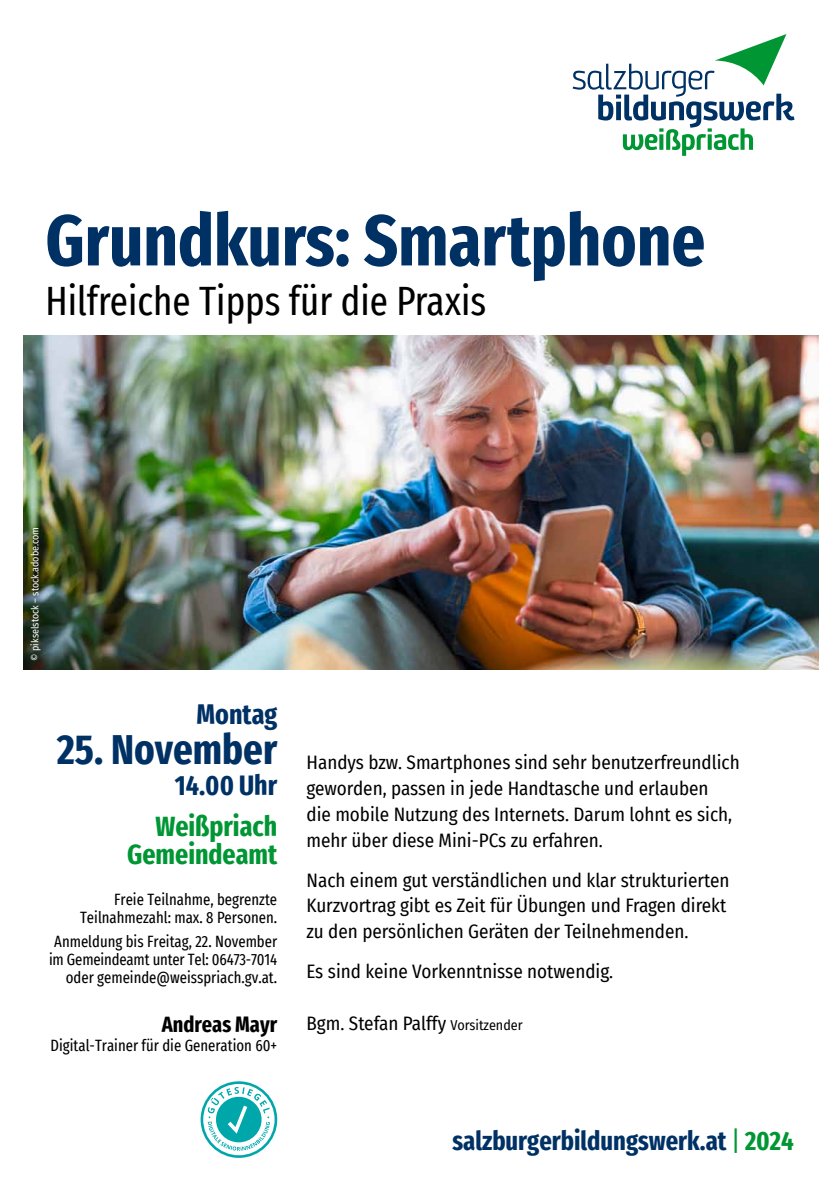
<style>
.page{position:relative;width:840px;height:1191px;background:#fff}
.page>*{position:absolute;margin:0;border:0;box-sizing:border-box;transform-origin:0 0}
.t1{font:700 extra-condensed 72px "Fira Sans";color:#003165}
.t2{font:700 extra-condensed 42px "Fira Sans";color:#003165}
.t3{font:extra-condensed 40px "Fira Sans";color:#000}
.t4{font:700 extra-condensed 28px/28px "Fira Sans";color:#009634;text-align:right}
.t5{font:700 extra-condensed 28px "Fira Sans";color:#003165}
.t6{font:700 extra-condensed 26.6px "Fira Sans";color:#003165}
.t7{font:700 extra-condensed 22px "Fira Sans";color:#000}
.t8{font:19px/25.8px "Fira Sans Condensed";color:#000}
.t9{font:extra-condensed 16px/18px "Fira Sans";color:#000;text-align:right}
.t10{font:10px "Fira Sans Condensed";color:#fff}
.s1{font-size:14px}
.s2{font-weight:400;color:#009634}
.s3{color:#009634}
</style>
<div class="page">
<img style="left:23px;top:335px;width:794px;height:334px">
<svg style="left:572px;top:34px;width:222px;height:122px"></svg>
<svg style="left:200px;top:1081px;width:77px;height:76px"></svg>
<h1 class="t1" style="left:45px;top:180px;width:661px">Grundkurs: Smartphone</h1>
<h3 class="t3" style="left:45px;top:271px;width:442px">Hilfreiche Tipps für die Praxis</h3>
<p class="t10" style="left:28px;top:660px;width:135px;rotate:-90deg">© pikselstock – stock.adobe.com</p>
<h3 class="t5" style="left:196px;top:690px;width:82px">Montag</h3>
<h2 class="t2" style="left:57px;top:714px;width:221px">25. November</h2>
<h3 class="t5" style="left:175px;top:761px;width:104px">14.00 Uhr</h3>
<h3 class="t4" style="left:127px;top:810px;width:151px">Weißpriach<br>Gemeindeamt</h3>
<p class="t9" style="left:80px;top:890px;width:198px">Freie Teilnahme, begrenzte<br>Teilnahmezahl: max. 8 Personen.</p>
<p class="t9" style="left:49px;top:931px;width:229px">Anmeldung bis Freitag, 22. November im Gemeindeamt unter Tel: 06473-7014 oder gemeinde@weisspriach.gv.at.</p>
<p class="t7" style="left:162px;top:1005px;width:117px">Andreas Mayr</p>
<p class="t9" style="left:51px;top:1036px;width:228px">Digital-Trainer für die Generation 60+</p>
<p class="t8" style="left:306px;top:749px;width:434px">Handys bzw. Smartphones sind sehr benutzerfreundlich geworden, passen in jede Handtasche und erlauben<br>die mobile Nutzung des Internets. Darum lohnt es sich, mehr über diese Mini-PCs zu erfahren.</p>
<p class="t8" style="left:306px;top:866px;width:424px">Nach einem gut verständlichen und klar strukturierten<br>Kurzvortrag gibt es Zeit für Übungen und Fragen direkt zu den persönlichen Geräten der Teilnehmenden.</p>
<p class="t8" style="left:306px;top:958px;width:308px">Es sind keine Vorkenntnisse notwendig.</p>
<p class="t8" style="left:306px;top:1009px;width:217px">Bgm. Stefan Palffy <span class="s1">Vorsitzender</span></p>
<h3 class="t6" style="left:452px;top:1119px;width:342px">salzburgerbildungswerk.at <span class="s2">|</span> <span class="s3">2024</span></h3>
</div>
